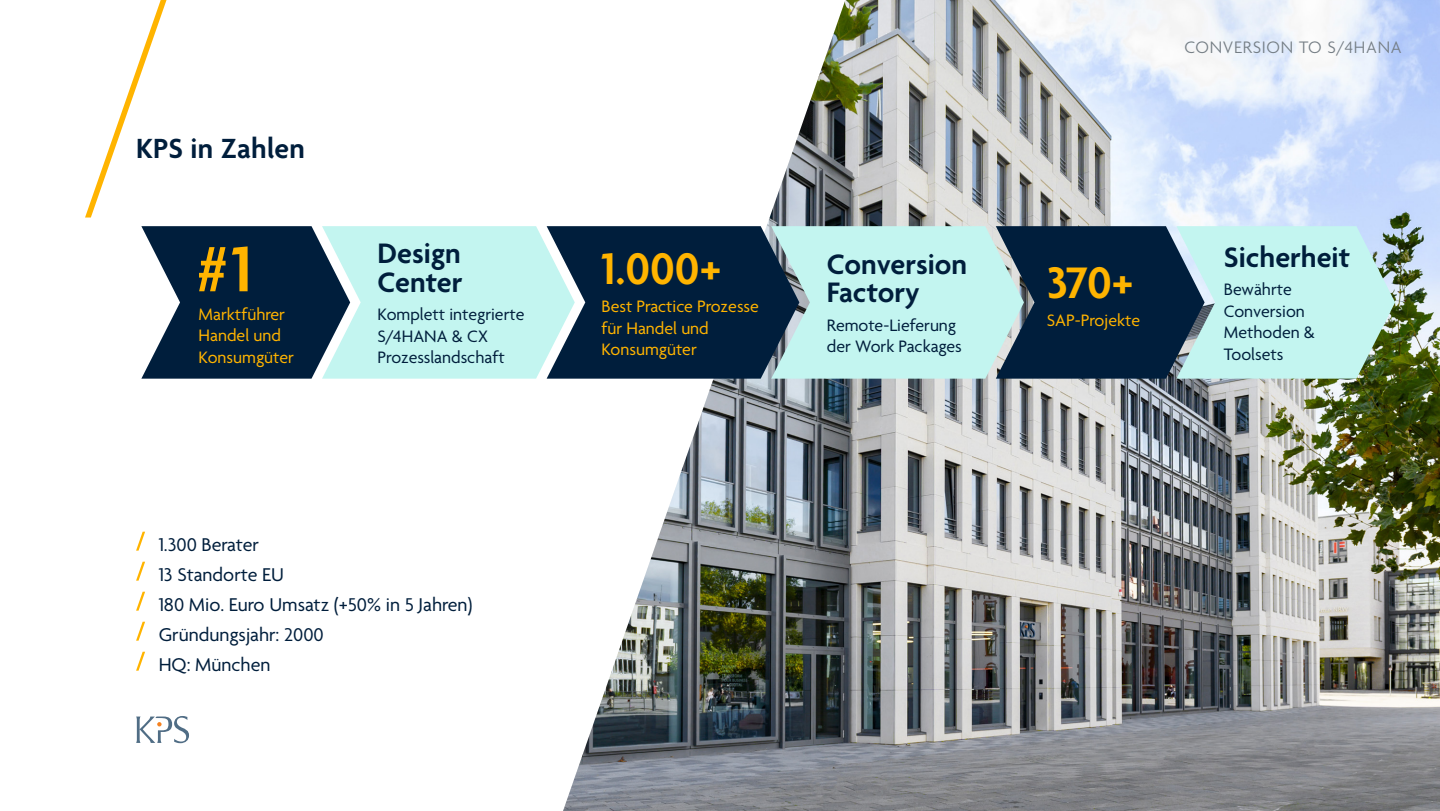
<style>
.page{position:relative;width:1440px;height:811px;background:#fff}
.page>*{position:absolute;margin:0;border:0;box-sizing:border-box;transform-origin:0 0}
.t1{font:600 69.2px "Agenda";color:#ffb400}
.t2{font:600 47.8px "Agenda";letter-spacing:-.01em;color:#ffb400}
.t3{font:600 30.4px/28.2px "Agenda";color:#001e3c}
.t4{font:600 30px "Agenda";letter-spacing:.01em;color:#001e3c}
.t5{font:20px/30px "Agenda";color:#001e3c}
.t6{font:18px/21.8px "Agenda";color:#001e3c}
.t7{font:18px/21.8px "Agenda";color:#ffb400}
.t8{font:300 18px "Agenda";letter-spacing:.04em;color:#747d84}
</style>
<div class="page">
<img style="left:563px;top:0;width:877px;height:811px">
<svg style="left:85px;top:0;width:82px;height:217px"></svg>
<svg style="left:136px;top:716px;width:53px;height:27px"></svg>
<svg style="left:136px;top:531px;width:9px;height:19px"></svg>
<svg style="left:136px;top:561px;width:9px;height:19px"></svg>
<svg style="left:136px;top:591px;width:9px;height:19px"></svg>
<svg style="left:136px;top:621px;width:9px;height:19px"></svg>
<svg style="left:136px;top:651px;width:9px;height:19px"></svg>
<svg style="left:141px;top:226px;width:1254px;height:153px;background:#6d939d"></svg>
<h3 class="t4" style="left:136px;top:132px;width:170px">KPS in Zahlen</h3>
<h1 class="t1" style="left:199px;top:232px;width:55px">#1</h1>
<p class="t7" style="left:199px;top:304px;width:97px">Marktführer<br>Handel und<br>Konsumgüter</p>
<h3 class="t3" style="left:378px;top:241px;width:86px">Design<br>Center</h3>
<p class="t6" style="left:378px;top:304px;width:148px">Komplett integrierte<br>S/4HANA &amp; CX<br>Prozesslandschaft</p>
<p class="t5" style="left:159px;top:530px;width:315px">1.300 Berater<br>13 Standorte EU<br>180 Mio. Euro Umsatz (+50% in 5 Jahren)<br>Gründungsjahr: 2000<br>HQ: München</p>
<h2 class="t2" style="left:602px;top:242px;width:121px">1.000+</h2>
<p class="t7" style="left:602px;top:296px;width:159px">Best Practice Prozesse für Handel und<br>Konsumgüter</p>
<h3 class="t3" style="left:827px;top:252px;width:142px">Conversion<br>Factory</h3>
<p class="t6" style="left:827px;top:315px;width:137px">Remote-Lieferung der Work Packages</p>
<p class="t8" style="left:1184px;top:37px;width:219px">CONVERSION TO S/4HANA</p>
<h2 class="t2" style="left:1047px;top:257px;width:88px">370+</h2>
<p class="t7" style="left:1047px;top:310px;width:95px">SAP-Projekte</p>
<h3 class="t3" style="left:1224px;top:245px;width:128px">Sicherheit</h3>
<p class="t6" style="left:1224px;top:279px;width:93px">Bewährte<br>Conversion<br>Methoden &amp;<br>Toolsets</p>
</div>
